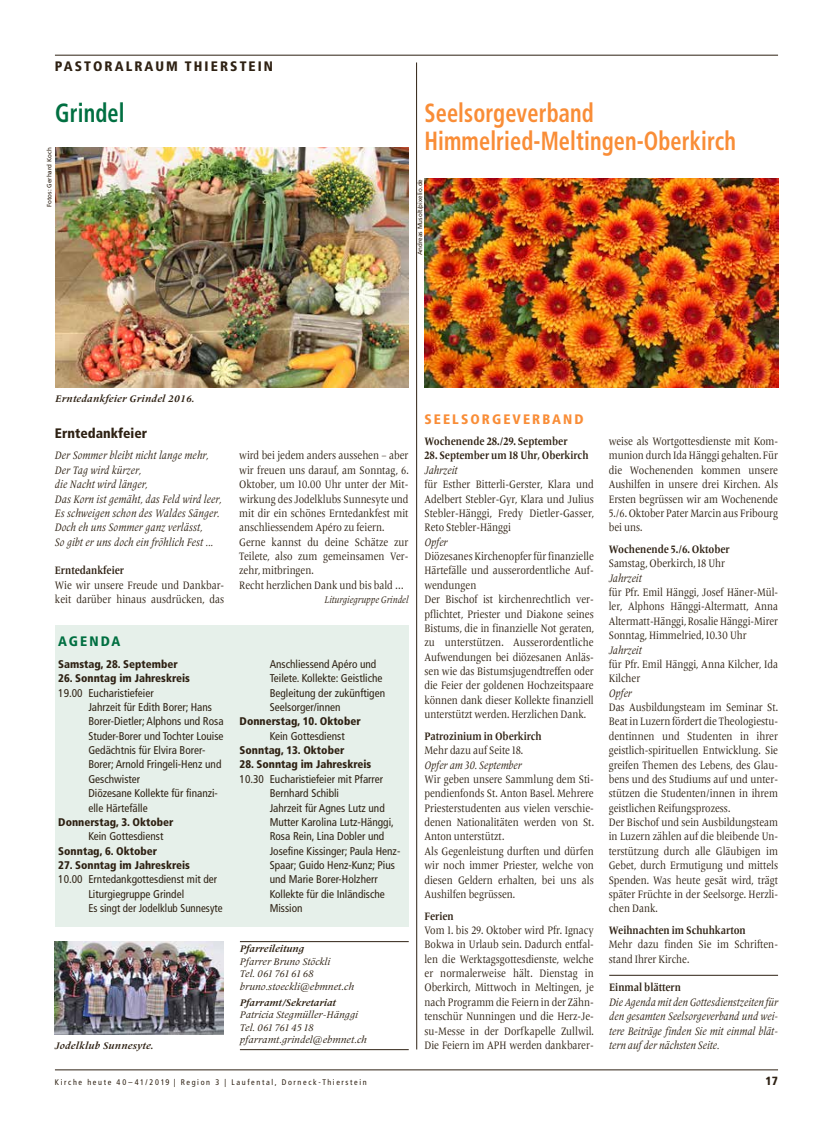
<style>
.page{position:relative;width:833px;height:1134px;background:#fff}
.page>*{position:absolute;margin:0;border:0;box-sizing:border-box;transform-origin:0 0}
.t1{font:700 condensed 26.25px/28.8px "Frutiger";letter-spacing:.005em;color:#f98d37;scale:.85 1}
.t2{font:700 condensed 26.25px "Frutiger";letter-spacing:.005em;color:#006f41;scale:.85 1}
.t3{font:900 condensed 13.75px "Frutiger";letter-spacing:.15em;color:#2e2113}
.t4{font:900 condensed 13.75px "Frutiger";letter-spacing:.15em;color:#f98d37}
.t5{font:900 condensed 13.75px "Frutiger";color:#2e2113}
.t6{font:900 condensed 13.75px "Frutiger";letter-spacing:.15em;color:#006f41}
.t7{font:900 condensed 11.88px "Frutiger";color:#2e2113}
.t8{font:11.25px/14.4px "Frutiger Serif LT Pro";color:#2e2113;scale:.85 1}
.t9{font:condensed 11.25px/14.4px "Frutiger";color:#2e2113}
.t10{font:italic 11.25px/14.4px "Frutiger Serif LT Pro";letter-spacing:.01em;color:#2e2113;text-align:justify;scale:.85 1}
.t11{font:700 11.25px "Frutiger Serif LT Pro";color:#2e2113;scale:.85 1}
.t12{font:11.25px/14.4px "Frutiger Serif LT Pro";color:#2e2113;text-align:justify;scale:.84 1}
.t13{font:900 condensed 11.12px "Frutiger";color:#2e2113}
.t14{font:italic 10px/12.5px "Frutiger Serif LT Pro";color:#2e2113}
.t15{font:italic 700 10px "Frutiger Serif LT Pro";letter-spacing:.025em;color:#2e2113}
.t16{font:italic 700 10px "Frutiger Serif LT Pro";color:#2e2113}
.t17{font:italic 10px "Frutiger Serif LT Pro";color:#2e2113;scale:.85 1}
.t18{font:condensed 8.12px "Frutiger";letter-spacing:.2em;color:#2e2113}
.t19{font:6.25px "Frutiger";color:#2e2113}
</style>
<div class="page">
<hr style="left:55px;top:1070px;width:723px;height:1px;background:#2e2113">
<hr style="left:55px;top:55px;width:723px;height:1px;background:#2e2113">
<img style="left:55px;top:941px;width:169px;height:93px">
<img style="left:424px;top:178px;width:354px;height:210px">
<hr style="left:609px;top:975px;width:169px;height:1px;background:#2e2113">
<div style="left:55px;top:625px;width:353px;height:302px;background:#e6f0ea"></div>
<img style="left:55px;top:148px;width:354px;height:240px">
<hr style="left:240px;top:941px;width:169px;height:1px;background:#2e2113">
<hr style="left:240px;top:1049px;width:169px;height:1px;background:#2e2113">
<hr style="left:416px;top:62px;width:1px;height:987px;background:#2e2113">
<p class="t3" style="left:55px;top:58px;width:220px">PASTORALRAUM THIERSTEIN</p>
<h1 class="t2" style="left:55px;top:97px;width:83px">Grindel</h1>
<p class="t19" style="left:46px;top:207px;width:61px;rotate:-90deg">Fotos: Gerhard Koch</p>
<h1 class="t1" style="left:424px;top:98px;width:368px">Seelsorgeverband<br>Himmelried-Meltingen-Oberkirch</h1>
<p class="t19" style="left:416px;top:255px;width:78px;rotate:-90deg">Andreas Musolt/pixelio.de</p>
<p class="t15" style="left:55px;top:392px;width:141px">Erntedankfeier Grindel 2016.</p>
<p class="t5" style="left:55px;top:425px;width:94px">Erntedankfeier</p>
<p class="t10" style="left:55px;top:448px;width:198px;text-align:left">Der Sommer bleibt nicht lange mehr,<br>Der Tag wird kürzer,<br>die Nacht wird länger,<br>Das Korn ist gemäht, das Feld wird leer,<br>Es schweigen schon des Waldes Sänger.<br>Doch eh uns Sommer ganz verlässt,<br>So gibt er uns doch ein fröhlich Fest ...</p>
<p class="t11" style="left:55px;top:564px;width:83px">Erntedankfeier</p>
<p class="t8" style="left:55px;top:578px;width:201px">Wie wir unsere Freude und Dankbar&shy;keit darüber hinaus ausdrücken, das</p>
<p class="t6" style="left:58px;top:633px;width:64px">AGENDA</p>
<p class="t13" style="left:58px;top:657px;width:121px">Samstag, 28. September</p>
<p class="t13" style="left:58px;top:672px;width:133px">26. Sonntag im Jahreskreis</p>
<p class="t9" style="left:88px;top:685px;width:137px;text-indent:-30px">19.00 Eucharistiefeier<br>Jahrzeit für Edith Borer; Hans<br>Borer-Dietler; Alphons und Rosa<br>Studer-Borer und Tochter Louise<br>Gedächtnis für Elvira Borer-<br>Borer; Arnold Fringeli-Henz und<br>Geschwister<br>Diözesane Kollekte für finanzi&shy;elle Härtefälle</p>
<p class="t13" style="left:58px;top:815px;width:117px">Donnerstag, 3. Oktober</p>
<p class="t9" style="left:88px;top:829px;width:76px">Kein Gottesdienst</p>
<p class="t13" style="left:58px;top:844px;width:100px">Sonntag, 6. Oktober</p>
<p class="t13" style="left:58px;top:858px;width:133px">27. Sonntag im Jahreskreis</p>
<p class="t9" style="left:88px;top:872px;width:136px;text-indent:-30px">10.00 Erntedankgottesdienst mit der<br>Liturgiegruppe Grindel<br>Es singt der Jodelklub Sunnesyte</p>
<p class="t15" style="left:55px;top:1039px;width:100px">Jodelklub Sunnesyte.</p>
<p class="t8" style="left:239px;top:449px;width:201px">wird bei jedem anders aussehen – aber wir freuen uns darauf, am Sonntag, 6.<br>Oktober, um 10.00 Uhr unter der Mit&shy;wirkung des Jodelklubs Sunnesyte und mit dir ein schönes Erntedankfest mit anschliessendem Apéro zu feiern.<br>Gerne kannst du deine Schätze zur Teilete, also zum gemeinsamen Ver&shy;zehr, mitbringen.<br>Recht herzlichen Dank und bis bald …</p>
<p class="t17" style="left:324px;top:594px;width:100px">Liturgiegruppe Grindel</p>
<p class="t9" style="left:270px;top:657px;width:117px">Anschliessend Apéro und<br>Teilete. Kollekte: Geistliche<br>Begleitung der zukünftigen<br>Seelsorger/innen</p>
<p class="t13" style="left:240px;top:715px;width:123px">Donnerstag, 10. Oktober</p>
<p class="t9" style="left:270px;top:729px;width:76px">Kein Gottesdienst</p>
<p class="t13" style="left:240px;top:743px;width:106px">Sonntag, 13. Oktober</p>
<p class="t13" style="left:240px;top:758px;width:133px">28. Sonntag im Jahreskreis</p>
<p class="t9" style="left:270px;top:772px;width:132px;text-indent:-30px">10.30 Eucharistiefeier mit Pfarrer<br>Bernhard Schibli<br>Jahrzeit für Agnes Lutz und<br>Mutter Karolina Lutz-Hänggi,<br>Rosa Rein, Lina Dobler und<br>Josefine Kissinger; Paula Henz-<br>Spaar; Guido Henz-Kunz; Pius und Marie Borer-Holzherr<br>Kollekte für die Inländische<br>Mission</p>
<p class="t16" style="left:240px;top:943px;width:66px">Pfarreileitung</p>
<p class="t14" style="left:240px;top:955px;width:116px">Pfarrer Bruno Stöckli<br>Tel. 061 761 61 68 bruno.stoeckli@ebmnet.ch</p>
<p class="t16" style="left:240px;top:996px;width:98px">Pfarramt/Sekretariat</p>
<p class="t14" style="left:240px;top:1009px;width:128px">Patricia Stegmüller-Hänggi<br>Tel. 061 761 45 18 pfarramt.grindel@ebmnet.ch</p>
<p class="t4" style="left:424px;top:410px;width:161px">SEELSORGEVERBAND</p>
<p class="t11" style="left:424px;top:435px;width:170px">Wochenende 28./29. September</p>
<p class="t11" style="left:424px;top:449px;width:194px">28. September um 18 Uhr, Oberkirch</p>
<p class="t10" style="left:424px;top:463px;width:40px">Jahrzeit</p>
<p class="t8" style="left:424px;top:477px;width:201px;text-align:justify">für Esther Bitterli-Gerster, Klara und Adelbert Stebler-Gyr, Klara und Julius Stebler-Hänggi, Fredy Dietler-Gasser, Reto Stebler-Hänggi</p>
<p class="t10" style="left:424px;top:535px;width:29px">Opfer</p>
<p class="t8" style="left:424px;top:549px;width:201px">Diözesanes Kirchenopfer für finanzielle Härtefälle und ausserordentliche Auf&shy;wendungen<br>Der Bischof ist kirchenrechtlich ver&shy;pflichtet, Priester und Diakone seines Bistums, die in finanzielle Not geraten, zu unterstützen. Ausserordentliche Aufwendungen bei diözesanen Anläs&shy;sen wie das Bistumsjugendtreffen oder die Feier der goldenen Hochzeitspaare können dank dieser Kollekte finanziell unterstützt werden. Herzlichen Dank.</p>
<p class="t11" style="left:424px;top:729px;width:139px">Patrozinium in Oberkirch</p>
<p class="t8" style="left:424px;top:743px;width:118px">Mehr dazu auf Seite 18.</p>
<p class="t10" style="left:424px;top:757px;width:116px">Opfer am 30. September</p>
<p class="t8" style="left:424px;top:772px;width:201px">Wir geben unsere Sammlung dem Sti&shy;pendienfonds St. Anton Basel. Mehrere Priesterstudenten aus vielen verschie&shy;denen Nationalitäten werden von St.<br>Anton unterstützt.<br>Als Gegenleistung durften und dürfen wir noch immer Priester, welche von diesen Geldern erhalten, bei uns als Aushilfen begrüssen.</p>
<p class="t11" style="left:424px;top:909px;width:36px">Ferien</p>
<p class="t8" style="left:424px;top:923px;width:201px;text-align:justify">Vom 1. bis 29. Oktober wird Pfr. Ignacy Bokwa in Urlaub sein. Dadurch entfal&shy;len die Werktagsgottesdienste, welche er normalerweise hält. Dienstag in Oberkirch, Mittwoch in Meltingen, je nach Programm die Feiern in der Zähn&shy;tenschür Nunningen und die Herz-Je&shy;su-Messe in der Dorfkapelle Zullwil.<br>Die Feiern im APH werden dankbarer-</p>
<p class="t8" style="left:609px;top:434px;width:201px;text-align:justify">weise als Wortgottesdienste mit Kom&shy;munion durch Ida Hänggi gehalten. Für die Wochenenden kommen unsere Aushilfen in unsere drei Kirchen. Als Ersten begrüssen wir am Wochenende 5./6. Oktober Pater Marcin aus Fribourg bei uns.</p>
<p class="t11" style="left:609px;top:542px;width:144px">Wochenende 5./6. Oktober</p>
<p class="t8" style="left:609px;top:556px;width:138px">Samstag, Oberkirch, 18 Uhr</p>
<p class="t10" style="left:609px;top:571px;width:40px">Jahrzeit</p>
<p class="t12" style="left:609px;top:585px;width:203px">für Pfr. Emil Hänggi, Josef Häner-Mül&shy;ler, Alphons Hänggi-Altermatt, Anna Altermatt-Hänggi, Rosalie Hänggi-Mirer Sonntag, Himmelried, 10.30 Uhr</p>
<p class="t10" style="left:609px;top:642px;width:40px">Jahrzeit</p>
<p class="t8" style="left:609px;top:657px;width:201px">für Pfr. Emil Hänggi, Anna Kilcher, Ida<br>Kilcher</p>
<p class="t10" style="left:609px;top:686px;width:29px">Opfer</p>
<p class="t8" style="left:609px;top:700px;width:201px">Das Ausbildungsteam im Seminar St.<br>Beat in Luzern fördert die Theologiestu&shy;dentinnen und Studenten in ihrer geistlich-spirituellen Entwicklung. Sie greifen Themen des Lebens, des Glau&shy;bens und des Studiums auf und unter&shy;stützen die Studenten/innen in ihrem geistlichen Reifungsprozess.<br>Der Bischof und sein Ausbildungsteam in Luzern zählen auf die bleibende Un&shy;terstützung durch alle Gläubigen im Gebet, durch Ermutigung und mittels Spenden. Was heute gesät wird, trägt später Früchte in der Seelsorge. Herzli&shy;chen Dank.</p>
<p class="t11" style="left:609px;top:923px;width:163px">Weihnachten im Schuhkarton</p>
<p class="t8" style="left:609px;top:937px;width:201px">Mehr dazu finden Sie im Schriften&shy;stand Ihrer Kirche.</p>
<p class="t11" style="left:609px;top:981px;width:86px">Einmal blättern</p>
<p class="t10" style="left:609px;top:995px;width:200px">Die Agenda mit den Gottesdienstzeiten für den gesamten Seelsorgeverband und wei&shy;tere Beiträge finden Sie mit einmal blät&shy;tern auf der nächsten Seite.</p>
<p class="t18" style="left:55px;top:1077px;width:313px">Kirche heute 40–41/2019 | Region 3 | Laufental, Dorneck-Thierstein</p>
<p class="t7" style="left:765px;top:1074px;width:14px">17</p>
</div>
